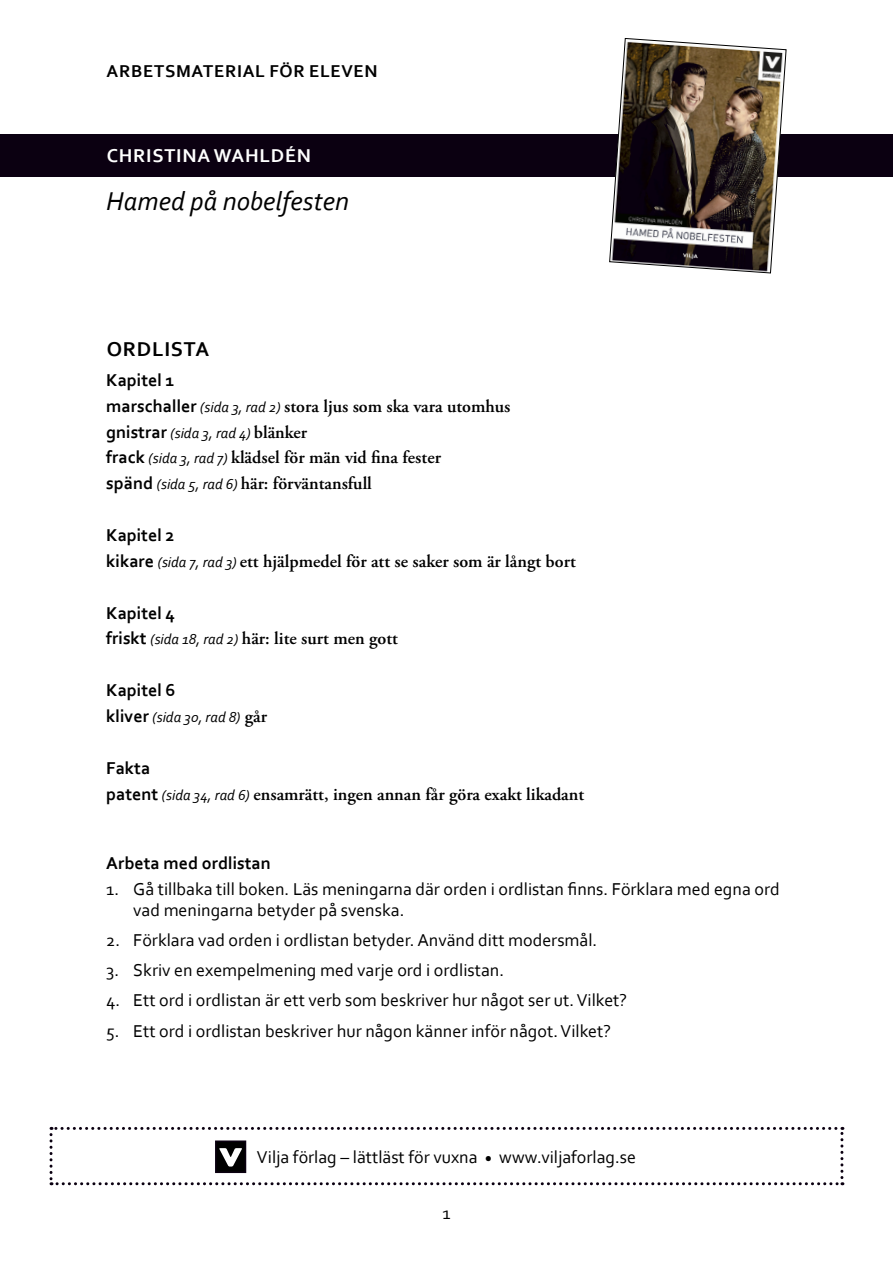
<style>
.page{position:relative;width:893px;height:1263px;background:#fff}
.page>*{position:absolute;margin:0;border:0;box-sizing:border-box;transform-origin:0 0}
.t1{font:italic 27px "Corbel";color:#000}
.t2{font:700 21px "Corbel";letter-spacing:.04em;color:#000}
.t3{font:700 19.5px "Corbel";letter-spacing:.04em;color:#fff}
.t4{font:18px/21.6px "Corbel";color:#000}
.t5{font:600 18px/25.8px "Adobe Garamond Pro";color:#000}
.t6{font:700 18px "Corbel";color:#000}
.t7{font:700 18px "Corbel";letter-spacing:.04em;color:#000}
.t8{font:italic 15px "Corbel";color:#000}
.s1{font-family:"Corbel";font-weight:700}
.s2{font-family:"Corbel";font-weight:400;font-style:italic;font-size:15px}
.s3{font-weight:700;font-style:normal;font-size:18px}
.s4{font-family:"Adobe Garamond Pro";font-weight:600;font-style:normal;font-size:18px}
</style>
<div class="page">
<div style="left:0;top:134px;width:893px;height:42px;background:#0b0011"></div>
<svg style="left:609px;top:38px;width:177px;height:235px"></svg>
<svg style="left:50px;top:1127px;width:793px;height:58px"></svg>
<div style="left:215px;top:1140px;width:31px;height:33px;border:2px solid #0b0011"></div>
<p class="t7" style="left:107px;top:60px;width:272px">ARBETSMATERIAL FÖR ELEVEN</p>
<p class="t3" style="left:107px;top:144px;width:206px">CHRISTINA WAHLDÉN</p>
<h1 class="t1" style="left:106px;top:184px;width:244px">Hamed på nobelfesten</h1>
<p class="t2" style="left:107px;top:336px;width:104px">ORDLISTA</p>
<p class="t6" style="left:106px;top:369px;width:70px">Kapitel 1</p>
<p class="t5" style="left:106px;top:393px;width:406px"><span class="s1">marschaller</span> <span class="s2">(sida 3, rad 2)</span> stora ljus som ska vara utomhus</p>
<p class="t8" style="left:106px;top:423px;width:202px"><span class="s3">gnistrar</span> (sida 3, rad 4) <span class="s4">blänker</span></p>
<p class="t5" style="left:106px;top:445px;width:336px"><span class="s1">frack</span> <span class="s2">(sida 3, rad 7)</span> klädsel för män vid fina fester <span class="s1">spänd</span> <span class="s2">(sida 5, rad 6)</span> här: förväntansfull</p>
<p class="t6" style="left:106px;top:524px;width:70px">Kapitel 2</p>
<p class="t5" style="left:106px;top:548px;width:471px"><span class="s1">kikare</span> <span class="s2">(sida 7, rad 3)</span> ett hjälpmedel för att se saker som är långt bort</p>
<p class="t6" style="left:106px;top:601px;width:70px">Kapitel 4</p>
<p class="t5" style="left:106px;top:626px;width:293px"><span class="s1">friskt</span> <span class="s2">(sida 18, rad 2)</span> här: lite surt men gott</p>
<p class="t6" style="left:106px;top:679px;width:71px">Kapitel 6</p>
<p class="t8" style="left:106px;top:708px;width:162px"><span class="s3">kliver</span> (sida 30, rad 8) <span class="s4">går</span></p>
<p class="t6" style="left:106px;top:757px;width:46px">Fakta</p>
<p class="t5" style="left:106px;top:781px;width:479px"><span class="s1">patent</span> <span class="s2">(sida 34, rad 6)</span> ensamrätt, ingen annan får göra exakt likadant</p>
<p class="t6" style="left:106px;top:851px;width:166px">Arbeta med ordlistan</p>
<p class="t4" style="left:133px;top:877px;width:648px;text-indent:-27px">1. Gå tillbaka till boken. Läs meningarna där orden i ordlistan finns. Förklara med egna ord vad meningarna betyder på svenska.</p>
<p class="t4" style="left:106px;top:929px;width:492px">2. Förklara vad orden i ordlistan betyder. Använd ditt modersmål.</p>
<p class="t4" style="left:106px;top:959px;width:399px">3. Skriv en exempelmening med varje ord i ordlistan.</p>
<p class="t4" style="left:106px;top:989px;width:522px">4. Ett ord i ordlistan är ett verb som beskriver hur något ser ut. Vilket?</p>
<p class="t4" style="left:106px;top:1019px;width:506px">5. Ett ord i ordlistan beskriver hur någon känner inför något. Vilket?</p>
<p class="t4" style="left:257px;top:1145px;width:381px">Vilja förlag – lättläst för vuxna <sub>•</sub> www.viljaforlag.se</p>
<p class="t4" style="left:442px;top:1202px;width:10px">1</p>
</div>
